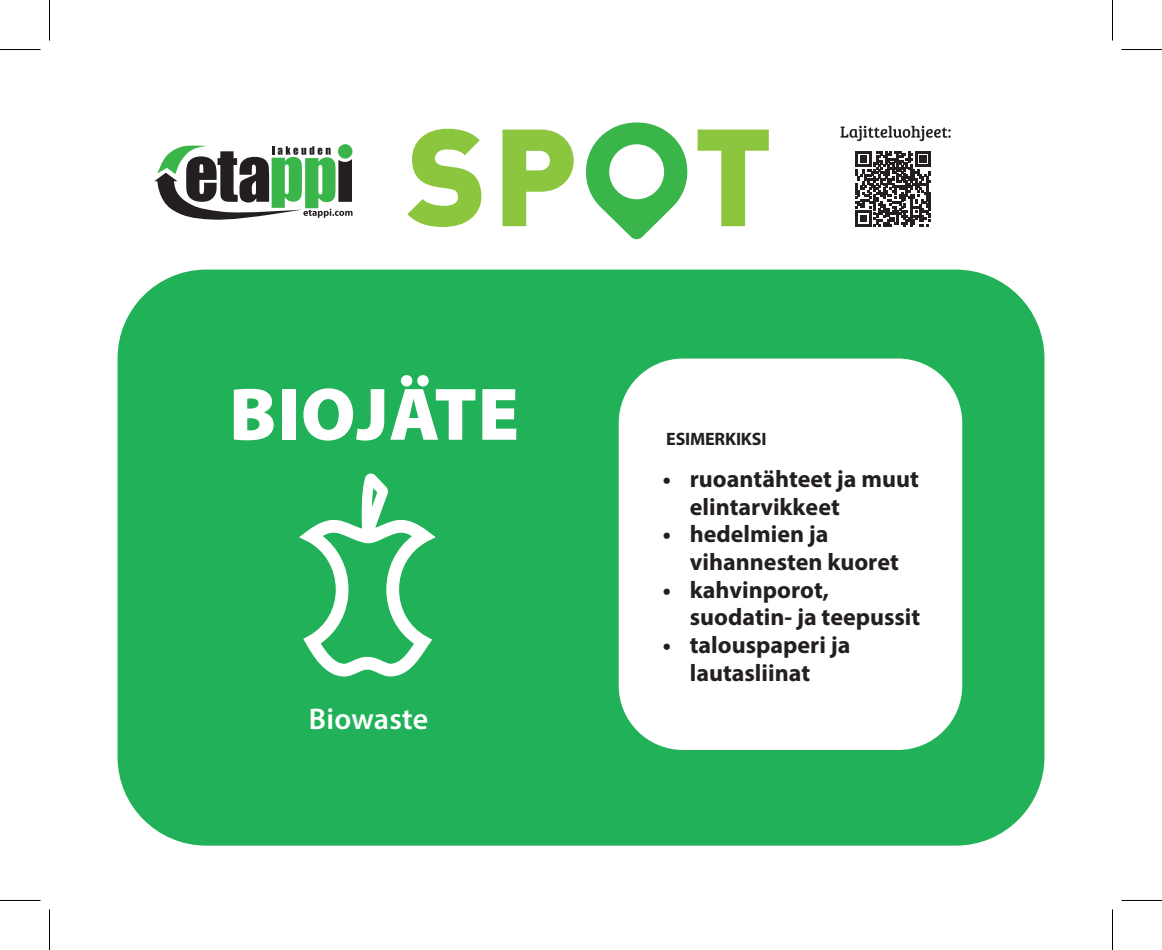
<style>
.page{position:relative;width:1162px;height:950px;background:#fff}
.page>*{position:absolute;margin:0;border:0;box-sizing:border-box;transform-origin:0 0}
.t1{font:900 75px "Myriad Pro";letter-spacing:.01em;color:#fff}
.t2{font:600 30px "Myriad Pro";letter-spacing:.01em;color:#fff}
.t3{font:700 24px/27.6px "Myriad Pro";color:#231f20}
.t4{font:700 18px "Myriad Pro";letter-spacing:-.01em;color:#231f20}
</style>
<div class="page">
<div style="left:118px;top:269px;width:926px;height:576px;background:#21b259;border-radius:89px"></div>
<div style="left:619px;top:358px;width:343px;height:392px;background:#fff;border-radius:64px"></div>
<svg style="left:299px;top:473px;width:137px;height:204px"></svg>
<svg style="left:407px;top:129px;width:74px;height:98px"></svg>
<svg style="left:503px;top:129px;width:71px;height:97px"></svg>
<svg style="left:698px;top:129px;width:71px;height:97px"></svg>
<svg style="left:586px;top:122px;width:101px;height:118px"></svg>
<svg style="left:154px;top:145px;width:199px;height:75px"></svg>
<div style="left:338px;top:144px;width:14px;height:15px;background:#3ab54a;border-radius:50%"></div>
<svg style="left:841px;top:126px;width:110px;height:15px"></svg>
<svg style="left:855px;top:151px;width:76px;height:75px"></svg>
<hr style="left:0;top:49px;width:40px;height:1px;background:#000">
<hr style="left:1121px;top:49px;width:41px;height:1px;background:#000">
<hr style="left:0;top:900px;width:40px;height:1px;background:#000">
<hr style="left:1121px;top:900px;width:41px;height:1px;background:#000">
<hr style="left:49px;top:0;width:1px;height:40px;background:#000">
<hr style="left:49px;top:909px;width:1px;height:40px;background:#000">
<hr style="left:1112px;top:0;width:1px;height:40px;background:#000">
<hr style="left:1112px;top:909px;width:1px;height:40px;background:#000">
<h1 class="t1" style="left:229px;top:364px;width:291px">BIOJÄTE</h1>
<p class="t2" style="left:309px;top:699px;width:121px">Biowaste</p>
<p class="t4" style="left:666px;top:427px;width:102px">ESIMERKIKSI</p>
<p class="t3" style="left:690px;top:464px;width:230px;text-indent:-27px">• ruoantähteet ja muut elintarvikkeet</p>
<p class="t3" style="left:690px;top:519px;width:211px;text-indent:-27px">• hedelmien ja vihannesten kuoret</p>
<p class="t3" style="left:690px;top:575px;width:232px;text-indent:-27px">• kahvinporot, suodatin- ja teepussit</p>
<p class="t3" style="left:663px;top:630px;width:189px;text-align:center">• talouspaperi ja lautasliinat</p>
</div>
